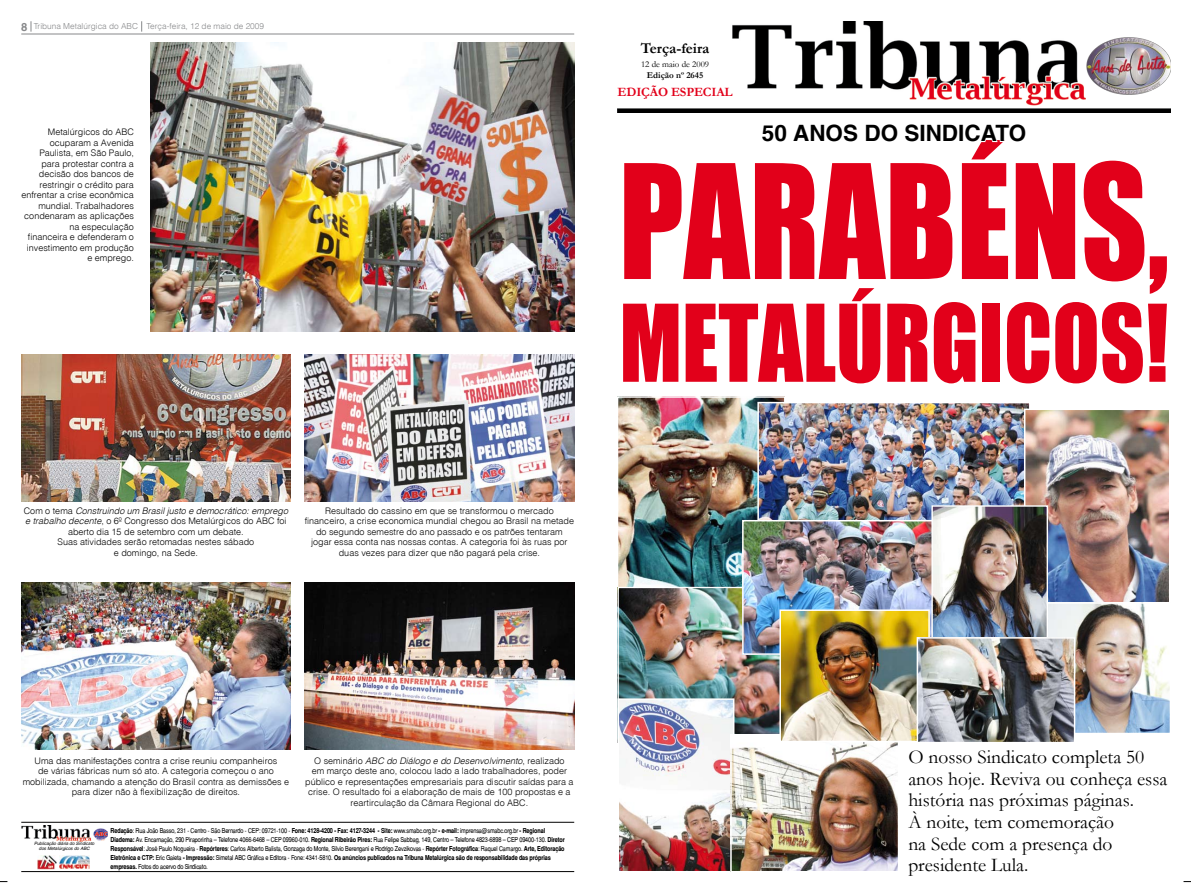
<style>
.page{position:relative;width:1191px;height:893px;background:#fff}
.page>*{position:absolute;margin:0;border:0;box-sizing:border-box;transform-origin:0 0}
.t1{font:146.62px "Impact";color:#e2001a;scale:.88 1}
.t2{font:98.85px "Impact";color:#e2001a;scale:.88 1}
.t3{font:700 22.5px "Switzerland";color:#000}
.t4{font:19.5px/21.8px "Garamond";color:#000}
.t5{font:700 15px "Garamond";color:#000}
.t6{font:700 12.75px "Garamond";letter-spacing:-.01em;color:#e2001a}
.t7{font:9px/10.5px "Switzerland Light Plain";color:#000;text-align:center}
.t8{font:italic 300 9px "Switzerland";color:#000}
.t9{font:9px "Garamond";color:#000}
.t10{font:700 9px "Garamond";color:#000}
.t11{font:8.25px "Switzerland Light Plain";color:#87888a}
.t12{font:6.75px/9px "Switzerland Narrow Plain";letter-spacing:-.02em;color:#000}
.t13{font:700 6.75px "Switzerland Narrow";letter-spacing:-.02em;color:#000}
.t14{font:italic 4.5px/4.5px "Switzerland";color:#000;text-align:center}
.s1{font-family:"Switzerland";font-weight:700;font-size:11.25px}
.s2{font-family:"Switzerland Light Plain";font-weight:400;font-style:normal}
.s3{font-family:"Switzerland";font-weight:300;font-style:italic}
.s4{font-family:"Switzerland Narrow";font-weight:700}
.s5{font-family:"Switzerland Narrow Plain";font-weight:400}
</style>
<div class="page">
<img style="left:620px;top:399px;width:162px;height:188px">
<div style="left:617px;top:396px;width:168px;height:196px;border:2px solid #fff"></div>
<img style="left:617px;top:21px;width:553px;height:91px">
<div style="left:1085px;top:33px;width:85px;height:71px;background:#fff"></div>
<img style="left:1086px;top:37px;width:84px;height:58px">
<img style="left:760px;top:405px;width:267px;height:115px">
<div style="left:757px;top:402px;width:273px;height:182px;border:2px solid #fff"></div>
<img style="left:1027px;top:412px;width:140px;height:190px">
<div style="left:1024px;top:409px;width:146px;height:233px;border:2px solid #fff"></div>
<img style="left:619px;top:589px;width:160px;height:145px">
<img style="left:745px;top:523px;width:186px;height:129px">
<div style="left:742px;top:520px;width:201px;height:135px;border:2px solid #fff"></div>
<img style="left:1048px;top:605px;width:120px;height:126px">
<div style="left:1040px;top:602px;width:131px;height:132px;border:2px solid #fff"></div>
<img style="left:620px;top:701px;width:111px;height:168px">
<div style="left:617px;top:698px;width:117px;height:174px;border:2px solid #fff"></div>
<img style="left:733px;top:737px;width:163px;height:132px">
<div style="left:730px;top:734px;width:169px;height:138px;border:2px solid #fff"></div>
<img style="left:933px;top:507px;width:113px;height:130px">
<div style="left:931px;top:505px;width:117px;height:143px;border:1px solid #fff"></div>
<img style="left:782px;top:612px;width:144px;height:127px">
<div style="left:779px;top:609px;width:150px;height:133px;border:2px solid #fff"></div>
<img style="left:919px;top:640px;width:153px;height:100px">
<div style="left:916px;top:637px;width:159px;height:106px;border:2px solid #fff"></div>
<hr style="left:21px;top:34px;width:553px;height:1px;background:#87888a">
<img style="left:60px;top:855px;width:29px;height:14px">
<img style="left:37px;top:856px;width:19px;height:14px">
<hr style="left:21px;top:871px;width:553px;height:1px;background:#000">
<hr style="left:21px;top:822px;width:553px;height:1px;background:#000">
<img style="left:21px;top:825px;width:86px;height:17px">
<img style="left:21px;top:583px;width:270px;height:166px">
<img style="left:21px;top:354px;width:270px;height:148px">
<img style="left:305px;top:354px;width:269px;height:148px">
<img style="left:305px;top:583px;width:269px;height:166px">
<img style="left:150px;top:43px;width:424px;height:288px">
<p class="t11" style="left:21px;top:21px;width:244px"><span class="s1">8</span> Tribuna Metalúrgica do ABC Terça-feira, 12 de maio de 2009</p>
<p class="t7" style="left:21px;top:126px;width:114px;text-align:right">Metalúrgicos do ABC ocuparam a Avenida<br>Paulista, em São Paulo, para protestar contra a decisão dos bancos de restringir o crédito para enfrentar a crise econômica mundial. Trabalhadores condenaram as aplicações na especulação<br>financeira e defenderam o investimento em produção e emprego.</p>
<h3 class="t5" style="left:641px;top:38px;width:70px">Terça-feira</h3>
<h3 class="t6" style="left:617px;top:84px;width:117px">Edição Especial</h3>
<p class="t9" style="left:641px;top:58px;width:70px">12 de maio de 2009</p>
<p class="t10" style="left:647px;top:69px;width:58px">Edição nº 2645</p>
<h3 class="t3" style="left:762px;top:120px;width:266px">50 ANOS DO SINDICATO</h3>
<h1 class="t1" style="left:619px;top:108px;width:627px">PARABÉNS,</h1>
<h2 class="t2" style="left:619px;top:266px;width:625px">METALÚRGICOs!</h2>
<p class="t8" style="left:24px;top:505px;width:266px"><span class="s2">Com o tema</span> Construindo um Brasil justo e democrático: emprego</p>
<p class="t7" style="left:25px;top:516px;width:263px"><span class="s3">e trabalho decente</span>, o 6º Congresso dos Metalúrgicos do ABC foi aberto dia 15 de setembro com um debate.<br>Suas atividades serão retomadas nestes sábado<br>e domingo, na Sede.</p>
<p class="t7" style="left:305px;top:505px;width:271px">Resultado do cassino em que se transformou o mercado financeiro, a crise economica mundial chegou ao Brasil na metade do segundo semestre do ano passado e os patrões tentaram jogar essa conta nas nossas contas. A categoria foi às ruas por duas vezes para dizer que não pagará pela crise.</p>
<p class="t7" style="left:23px;top:755px;width:268px">Uma das manifestações contra a crise reuniu companheiros<br>de várias fábricas num só ato. A categoria começou o ano mobilizada, chamando a atenção do Brasil contra as demissões e para dizer não à flexibilização de direitos.</p>
<p class="t8" style="left:314px;top:755px;width:252px"><span class="s2">O seminário</span> ABC do Diálogo e do Desenvolvimento<span class="s2">, realizado</span></p>
<p class="t7" style="left:305px;top:765px;width:270px">em março deste ano, colocou lado a lado trabalhadores, poder público e representações empresariais para discutir saídas para a crise. O resultado foi a elaboração de mais de 100 propostas e a reartirculação da Câmara Regional do ABC.</p>
<p class="t14" style="left:34px;top:842px;width:62px">Publicação diária do Sindicato dos Metalúrgicos do ABC</p>
<p class="t12" style="left:111px;top:826px;width:456px"><span class="s4">Redação</span>: Rua João Basso, 231 - Centro - São Bernardo - CEP: 09721-100 - <span class="s4">Fone: 4128-4200 - Fax: 4127-3244 - Site:</span> www.smabc.org.br <span class="s4">- e-mail:</span> imprensa@smabc.org.br <span class="s4">- Regional<br>Diadema:</span> Av. Encarnação, 290 Piraporinha – Telefone 4066-6468 – CEP 09960-010. <span class="s4">Regional Ribeirão Pires:</span> Rua Felipe Sabbag, 149, Centro – Telefone 4823-6898 – CEP 09400-130. <span class="s4">Diretor<br>Responsável</span>: José Paulo Nogueira - <span class="s4">Repórteres</span>: Carlos Alberto Balista, Gonzaga do Monte, Silvio Berengani e Rodrigo Zevzikovas - <span class="s4">Repórter Fotográfica</span>: Raquel Camargo. <span class="s4">Arte, Editoração</span></p>
<p class="t13" style="left:111px;top:853px;width:442px">Eletrônica e CTP: <span class="s5">Eric Gaieta</span> - Impressão: <span class="s5">Simetal ABC Gráfica e Editora - Fone: 4341-5810.</span> Os anúncios publicados na Tribuna Metalúrgica são de responsabilidade das próprias</p>
<p class="t12" style="left:111px;top:862px;width:99px"><span class="s4">empresas.</span> Fotos do acervo do Sindicato.</p>
<h3 class="t4" style="left:908px;top:745px;width:260px">O nosso Sindicato completa 50 anos hoje. Reviva ou conheça essa história nas próximas páginas.<br>À noite, tem comemoração<br>na Sede com a presença do presidente Lula.</h3>
</div>
